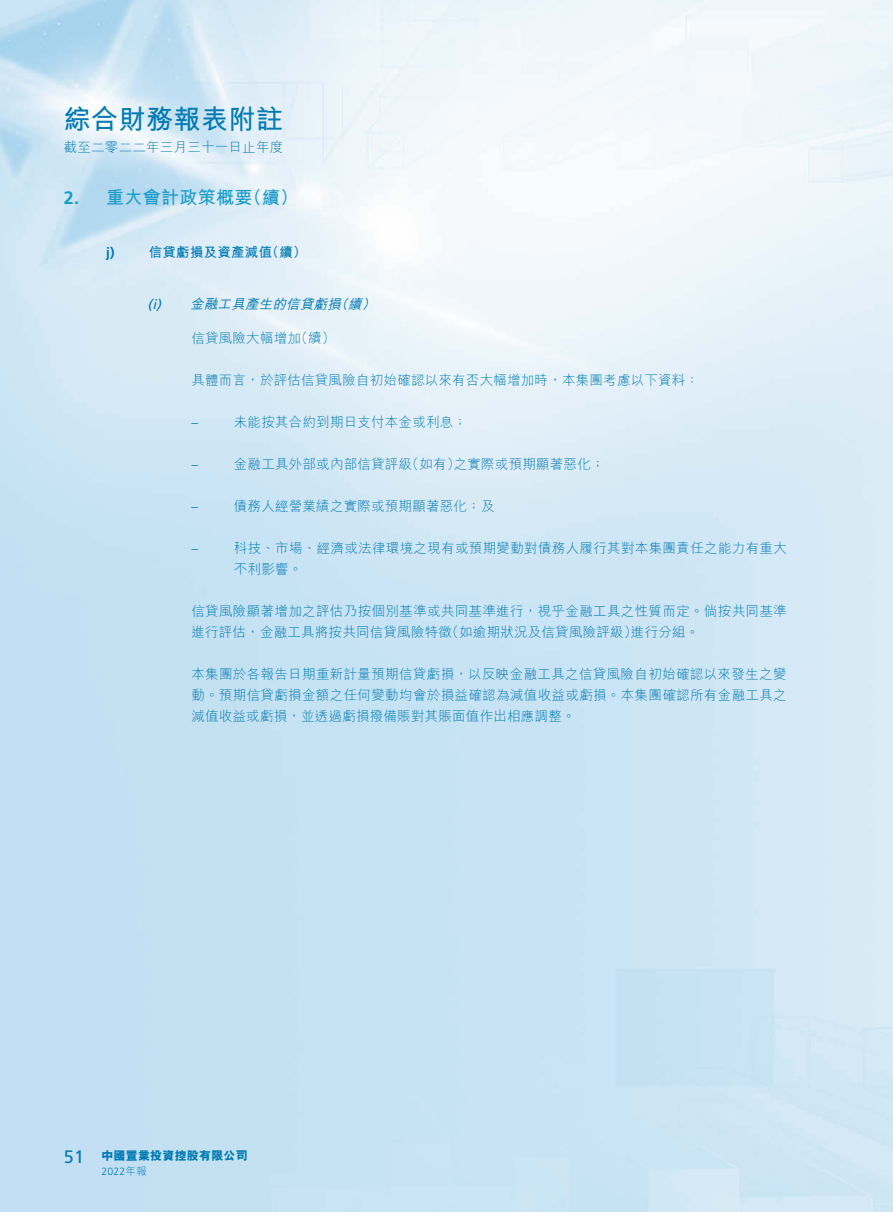
<style>
.page{position:relative;width:893px;height:1212px;background:#fff}
.page>*{position:absolute;margin:0;border:0;box-sizing:border-box;transform-origin:0 0}
.t1{font:700 27px "M Hei HK";letter-spacing:.015em;color:#007ab4}
.t2{font:700 18px "M Hei HK";letter-spacing:.015em;color:#1b9bca}
.t3{font:18px "Frutiger LT Std";color:#007ab4}
.t4{font:700 18px "Frutiger LT Std";color:#1b9bca}
.t5{font:300 13.5px/21px "M Hei HK";letter-spacing:.015em;color:#007ab4}
.t6{font:italic 500 13.5px "M Hei HK";color:#007ab4}
.t7{font:700 13.5px "M Hei HK";letter-spacing:.015em;color:#007ab4}
.t8{font:300 13.5px "Frutiger LT Std";color:#007ab4}
.t9{font:italic 13.5px "Frutiger LT Std";color:#007ab4}
.t10{font:700 13.5px "Frutiger LT Std";color:#007ab4}
.t11{font:800 12px "M Hei HK";letter-spacing:.02em;color:#007ab4}
.t12{font:300 10.5px "Frutiger LT Std";color:#007ab4}
.s1{font-family:"M Hei HK"}
</style>
<div class="page">
<h1 class="t1" style="left:64px;top:99px;width:221px">綜合財務報表附註</h1>
<p class="t5" style="left:64px;top:136px;width:221px">截至二零二二年三月三十一日止年度</p>
<h2 class="t4" style="left:64px;top:187px;width:17px">2.</h2>
<h2 class="t2" style="left:106px;top:184px;width:148px">重大會計政策概要</h2>
<h2 class="t2" style="left:244px;top:184px;width:56px">（續(</h2>
<p class="t10" style="left:106px;top:244px;width:10px">j)</p>
<p class="t7" style="left:149px;top:242px;width:125px">信貸虧損及資產減值</p>
<p class="t7" style="left:266px;top:242px;width:42px">（續(</p>
<p class="t9" style="left:148px;top:297px;width:14px">i(</p>
<p class="t9" style="left:156px;top:297px;width:10px">)</p>
<p class="t6" style="left:190px;top:295px;width:177px">金融工具產生的信貸虧損續</p>
<p class="t6" style="left:362px;top:295px;width:19px">(</p>
<p class="t6" style="left:334px;top:295px;width:19px">（</p>
<p class="t5" style="left:191px;top:327px;width:111px">信貸風險大幅增加</p>
<p class="t5" style="left:191px;top:369px;width:509px">具體而言，於評估信貸風險自初始確認以來有否大幅增加時，本集團考慮以下資料：</p>
<p class="t5" style="left:234px;top:411px;width:235px">未能按其合約到期日支付本金或利息;</p>
<p class="t5" style="left:294px;top:327px;width:42px">（續(</p>
<p class="t8" style="left:191px;top:415px;width:8px">–</p>
<p class="t8" style="left:191px;top:457px;width:8px">–</p>
<p class="t8" style="left:191px;top:499px;width:8px">–</p>
<p class="t8" style="left:191px;top:541px;width:8px">–</p>
<p class="t5" style="left:234px;top:453px;width:180px">金融工具外部或內部信貸評級</p>
<p class="t5" style="left:406px;top:453px;width:56px">（如有）</p>
<p class="t5" style="left:454px;top:453px;width:152px">之實際或預期顯著惡化;</p>
<p class="t5" style="left:234px;top:495px;width:262px">債務人經營業績之實際或預期顯著惡化；及</p>
<p class="t5" style="left:234px;top:537px;width:554px">科技、市場、經濟或法律環境之現有或預期變動對債務人履行其對本集團責任之能力有重大</p>
<p class="t5" style="left:234px;top:558px;width:70px">不利影響。</p>
<p class="t5" style="left:631px;top:600px;width:157px;text-indent:-440px">信貸風險顯著增加之評估乃按個別基準或共同基準進行，視乎金融工具之性質而定。倘按共同基準進行分組。</p>
<p class="t5" style="left:191px;top:621px;width:262px">進行評估，金融工具將按共同信貸風險特徵</p>
<p class="t5" style="left:191px;top:663px;width:597px;text-align:justify">本集團於各報告日期重新計量預期信貸虧損，以反映金融工具之信貸風險自初始確認以來發生之變動。預期信貸虧損金額之任何變動均會於損益確認為減值收益或虧損。本集團確認所有金融工具之減值收益或虧損，並透過虧損撥備賬對其賬面值作出相應調整。</p>
<p class="t5" style="left:445px;top:621px;width:193px">（如逾期狀況及信貸風險評級）</p>
<h2 class="t3" style="left:64px;top:1146px;width:22px">51</h2>
<p class="t11" style="left:101px;top:1147px;width:148px">中國置業投資控股有限公司</p>
<p class="t12" style="left:101px;top:1165px;width:47px">2022<span class="s1">年報</span></p>
</div>
